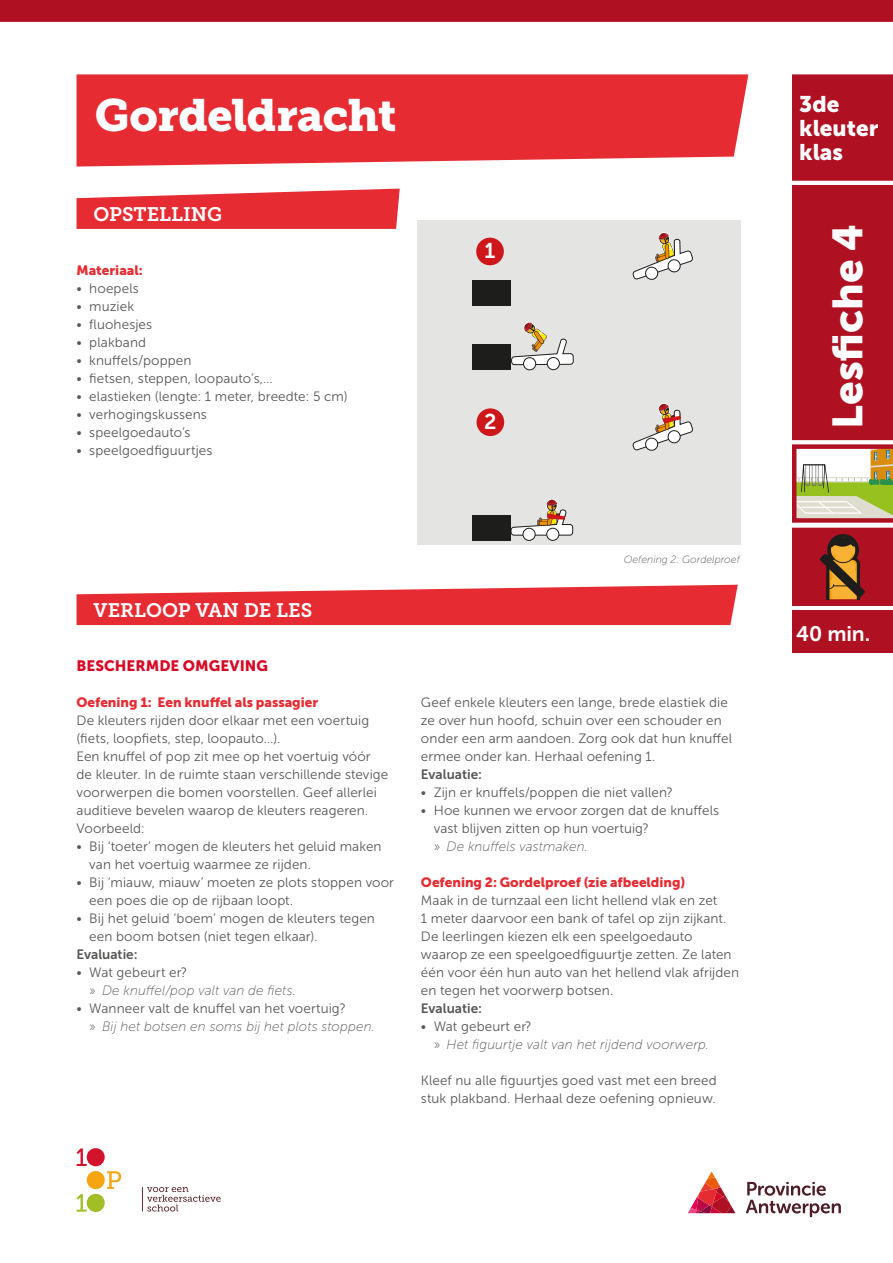
<style>
.page{position:relative;width:893px;height:1263px;background:#fff}
.page>*{position:absolute;margin:0;border:0;box-sizing:border-box;transform-origin:0 0}
.t1{font:45px "Museo Slab 900";letter-spacing:-.015em;color:#fff}
.t2{font:42px "Museo Sans 900";color:#fff}
.t3{font:22.5px/24px "Museo Sans 900";color:#fff}
.t4{font:21.45px "Museo Sans 700";color:#fff}
.t5{font:21px "Museo Sans 700";color:#fff}
.t6{font:19.5px "Museo Slab 700";color:#fff}
.t7{font:15px "Museo Sans 900";color:#d70a26}
.t8{font:13.5px/18px "Museo Sans 300";letter-spacing:.01em;color:#575756}
.t9{font:italic 13.5px "Museo Sans 100";letter-spacing:.01em;color:#575756}
.t10{font:13.5px "Museo Sans 900";color:#e62b32}
.t11{font:13.5px "Museo Sans 700";color:#575756}
.t12{font:italic 10.5px "Museo Sans 100";color:#575756}
.s1{font-style:normal}
</style>
<div class="page">
<svg style="left:77px;top:1194px;width:10px;height:18px"></svg>
<svg style="left:77px;top:1148px;width:10px;height:18px"></svg>
<div style="left:87px;top:1171px;width:18px;height:18px;background:#f6a410;border-radius:50%"></div>
<svg style="left:107px;top:1171px;width:14px;height:18px"></svg>
<div style="left:87px;top:1148px;width:18px;height:18px;background:#d3132b;border-radius:50%"></div>
<div style="left:87px;top:1194px;width:18px;height:18px;background:#a1be26;border-radius:50%"></div>
<svg style="left:142px;top:1187px;width:79px;height:24px"></svg>
<svg style="left:746px;top:1182px;width:95px;height:35px"></svg>
<svg style="left:688px;top:1171px;width:47px;height:42px"></svg>
<div style="left:0;top:0;width:893px;height:22px;background:#af1122"></div>
<svg style="left:77px;top:74px;width:671px;height:93px;background:#e73a41"></svg>
<svg style="left:77px;top:189px;width:323px;height:40px;background:#e8434a"></svg>
<div style="left:418px;top:221px;width:323px;height:324px;background:#e4e4e3"></div>
<svg style="left:633px;top:232px;width:60px;height:48px"></svg>
<div style="left:473px;top:280px;width:38px;height:25px;background:#1d1d1b"></div>
<div style="left:523px;top:358px;width:13px;height:12px;background:#fff;border-radius:50%"></div>
<div style="left:523px;top:357px;width:13px;height:13px;border:1px solid #1d1d1b;border-radius:50%"></div>
<div style="left:547px;top:357px;width:12px;height:13px;background:#fff;border-radius:50%"></div>
<div style="left:547px;top:357px;width:13px;height:13px;border:1px solid #1d1d1b;border-radius:50%"></div>
<svg style="left:511px;top:322px;width:63px;height:43px"></svg>
<div style="left:473px;top:344px;width:38px;height:25px;background:#1d1d1b"></div>
<div style="left:473px;top:515px;width:38px;height:25px;background:#1d1d1b"></div>
<svg style="left:633px;top:403px;width:60px;height:48px"></svg>
<div style="left:523px;top:528px;width:12px;height:12px;background:#fff;border-radius:50%"></div>
<div style="left:523px;top:528px;width:13px;height:13px;border:1px solid #1d1d1b;border-radius:50%"></div>
<div style="left:547px;top:528px;width:12px;height:12px;background:#fff;border-radius:50%"></div>
<div style="left:546px;top:528px;width:13px;height:13px;border:1px solid #1d1d1b;border-radius:50%"></div>
<svg style="left:511px;top:499px;width:63px;height:37px"></svg>
<div style="left:477px;top:408px;width:27px;height:28px;background:#cd171a;border-radius:50%"></div>
<div style="left:476px;top:238px;width:28px;height:27px;background:#cd171a;border-radius:50%"></div>
<svg style="left:77px;top:585px;width:661px;height:40px;background:#e8444a"></svg>
<svg style="left:792px;top:74px;width:101px;height:532px;background:#b33237"></svg>
<div style="left:792px;top:610px;width:101px;height:43px;background:#af1122"></div>
<p class="t1" style="left:95px;top:89px;width:303px">Gordeldracht</p>
<p class="t6" style="left:94px;top:203px;width:130px">OPSTELLING</p>
<p class="t10" style="left:77px;top:262px;width:68px">Materiaal:</p>
<p class="t8" style="left:77px;top:279px;width:64px">• hoepels</p>
<p class="t8" style="left:77px;top:297px;width:59px">• muziek</p>
<p class="t8" style="left:77px;top:315px;width:77px">• fluohesjes</p>
<p class="t8" style="left:77px;top:333px;width:71px">• plakband</p>
<p class="t8" style="left:77px;top:351px;width:117px">• knuffels/poppen</p>
<p class="t8" style="left:77px;top:369px;width:198px">• fietsen, steppen, loopauto’s,…</p>
<p class="t8" style="left:77px;top:387px;width:273px">• elastieken (lengte: 1 meter, breedte: 5 cm)</p>
<p class="t8" style="left:77px;top:405px;width:132px">• verhogingskussens</p>
<p class="t8" style="left:77px;top:423px;width:116px">• speelgoedauto’s</p>
<p class="t8" style="left:77px;top:441px;width:137px">• speelgoedfiguurtjes</p>
<p class="t4" style="left:485px;top:239px;width:12px">1</p>
<p class="t4" style="left:484px;top:410px;width:14px">2</p>
<p class="t6" style="left:94px;top:599px;width:220px">VERLOOP VAN DE LES</p>
<p class="t7" style="left:77px;top:657px;width:193px">BESCHERMDE OMGEVING</p>
<p class="t10" style="left:77px;top:694px;width:243px">Oefening 1: Een knuffel als passagier</p>
<p class="t8" style="left:77px;top:711px;width:313px">De kleuters rijden door elkaar met een voertuig (fiets, loopfiets, step, loopauto…).<br>Een knuffel of pop zit mee op het voertuig vóór de kleuter. In de ruimte staan verschillende stevige voorwerpen die bomen voorstellen. Geef allerlei auditieve bevelen waarop de kleuters reageren.<br>Voorbeeld:</p>
<p class="t8" style="left:89px;top:837px;width:294px;text-indent:-13px">• Bij ‘toeter’ mogen de kleuters het geluid maken van het voertuig waarmee ze rijden.</p>
<p class="t8" style="left:89px;top:873px;width:306px;text-indent:-13px">• Bij ‘miauw, miauw’ moeten ze plots stoppen voor een poes die op de rijbaan loopt.</p>
<p class="t8" style="left:89px;top:909px;width:287px;text-indent:-13px">• Bij het geluid ‘boem’ mogen de kleuters tegen een boom botsen (niet tegen elkaar).</p>
<p class="t11" style="left:77px;top:946px;width:63px">Evaluatie:</p>
<p class="t8" style="left:77px;top:963px;width:112px">• Wat gebeurt er?</p>
<p class="t9" style="left:89px;top:983px;width:208px"><span class="s1">»</span> De knuffel/pop valt van de fiets.</p>
<p class="t8" style="left:77px;top:999px;width:271px">• Wanneer valt de knuffel van het voertuig?</p>
<p class="t9" style="left:89px;top:1019px;width:287px"><span class="s1">»</span> Bij het botsen en soms bij het plots stoppen.</p>
<p class="t12" style="left:624px;top:553px;width:118px">Oefening 2: Gordelproef</p>
<p class="t8" style="left:421px;top:693px;width:313px">Geef enkele kleuters een lange, brede elastiek die ze over hun hoofd, schuin over een schouder en onder een arm aandoen. Zorg ook dat hun knuffel ermee onder kan. Herhaal oefening 1.</p>
<p class="t11" style="left:421px;top:766px;width:63px">Evaluatie:</p>
<p class="t8" style="left:421px;top:783px;width:254px">• Zijn er knuffels/poppen die niet vallen?</p>
<p class="t8" style="left:434px;top:801px;width:287px;text-indent:-13px">• Hoe kunnen we ervoor zorgen dat de knuffels vast blijven zitten op hun voertuig?</p>
<p class="t9" style="left:434px;top:839px;width:156px"><span class="s1">»</span> De knuffels vastmaken.</p>
<p class="t10" style="left:421px;top:874px;width:266px">Oefening 2: Gordelproef (zie afbeelding)</p>
<p class="t8" style="left:421px;top:891px;width:320px">Maak in de turnzaal een licht hellend vlak en zet<br>1 meter daarvoor een bank of tafel op zijn zijkant.<br>De leerlingen kiezen elk een speelgoedauto waarop ze een speelgoedfiguurtje zetten. Ze laten één voor één hun auto van het hellend vlak afrijden en tegen het voorwerp botsen.</p>
<p class="t11" style="left:421px;top:1000px;width:63px">Evaluatie:</p>
<p class="t8" style="left:421px;top:1017px;width:112px">• Wat gebeurt er?</p>
<p class="t9" style="left:434px;top:1037px;width:277px"><span class="s1">»</span> Het figuurtje valt van het rijdend voorwerp.</p>
<p class="t8" style="left:421px;top:1071px;width:297px">Kleef nu alle figuurtjes goed vast met een breed stuk plakband. Herhaal deze oefening opnieuw.</p>
<h3 class="t3" style="left:799px;top:92px;width:81px">3de kleuter klas</h3>
<h2 class="t2" style="left:824px;top:429px;width:207px;rotate:-90deg">Lesfiche 4</h2>
<p class="t5" style="left:796px;top:622px;width:75px">40 min.</p>
</div>
